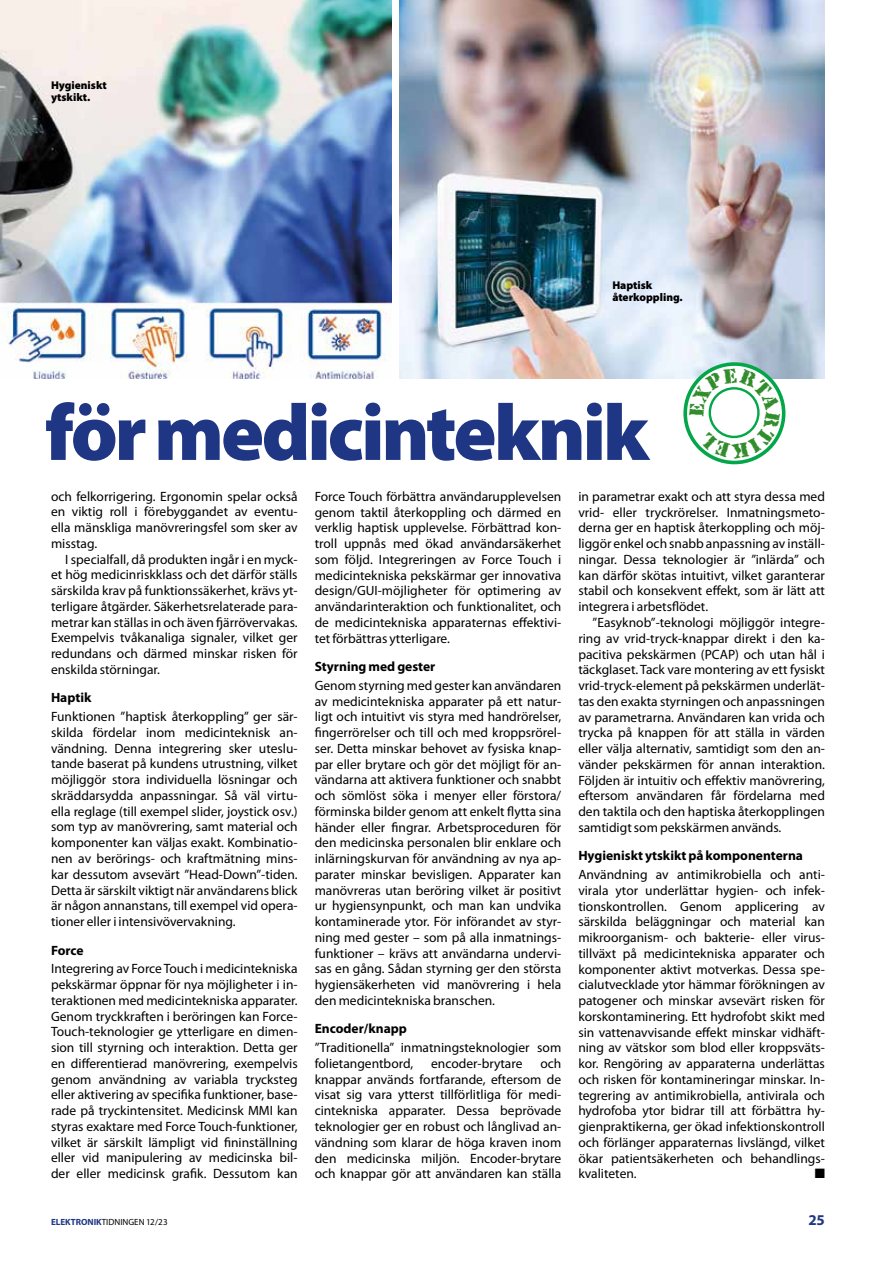
<style>
.page{position:relative;width:893px;height:1263px;background:#fff}
.page>*{position:absolute;margin:0;border:0;box-sizing:border-box;transform-origin:0 0}
.t1{font:900 80.25px "Myriad Pro";letter-spacing:-.04em;color:#1f3685}
.t2{font:700 15px "Myriad Pro";color:#1f3685}
.t3{font:13.5px/15.8px "Myriad Pro";color:#000;text-align:justify}
.t4{font:700 13.5px "Myriad Pro";color:#000}
.t5{font:13.5px "Zapf Dingbats Std";color:#000}
.t6{font:900 11.25px/12px "Myriad Pro";color:#000}
.t7{font:9px "Myriad Pro";color:#000}
.s1{font-weight:700;color:#1f3685}
</style>
<div class="page">
<img style="left:0;top:0;width:391px;height:378px">
<img style="left:400px;top:0;width:425px;height:378px">
<svg style="left:683px;top:362px;width:102px;height:102px"></svg>
<p class="t6" style="left:51px;top:80px;width:57px">Hygieniskt ytskikt.</p>
<p class="t6" style="left:612px;top:279px;width:72px">Haptisk återkoppling.</p>
<h1 class="t1" style="left:45px;top:387px;width:606px">för medicinteknik</h1>
<p class="t3" style="left:51px;top:488px;width:248px">och felkorrigering. Ergonomin spelar också en viktig roll i förebyggandet av eventu&shy;ella mänskliga manövreringsfel som sker av misstag.</p>
<p class="t3" style="left:51px;top:551px;width:248px;text-indent:14px">I specialfall, då produkten ingår i en myck&shy;et hög medicinriskklass och det därför ställs särskilda krav på funktionssäkerhet, krävs yt&shy;terligare åtgärder. Säkerhetsrelaterade para&shy;metrar kan ställas in och även fjärrövervakas.<br>Exempelvis tvåkanaliga signaler, vilket ger redundans och därmed minskar risken för enskilda störningar.</p>
<p class="t4" style="left:51px;top:689px;width:42px">Haptik</p>
<p class="t3" style="left:51px;top:708px;width:248px">Funktionen ”haptisk återkoppling” ger sär&shy;skilda fördelar inom medicinteknisk an&shy;vändning. Denna integrering sker uteslu&shy;tande baserat på kundens utrustning, vilket möjliggör stora individuella lösningar och skräddarsydda anpassningar. Så väl virtu&shy;ella reglage (till exempel slider, joystick osv.) som typ av manövrering, samt material och komponenter kan väljas exakt. Kombinatio&shy;nen av berörings- och kraftmätning mins&shy;kar dessutom avsevärt ”Head-Down”-tiden.<br>Detta är särskilt viktigt när användarens blick är någon annanstans, till exempel vid opera&shy;tioner eller i intensivövervakning.</p>
<p class="t4" style="left:51px;top:941px;width:34px">Force</p>
<p class="t3" style="left:51px;top:961px;width:248px">Integrering av Force Touch i medicintekniska pekskärmar öppnar för nya möjligheter i in&shy;teraktionen med medicintekniska apparater.<br>Genom tryckkraften i beröringen kan Force-Touch-teknologier ge ytterligare en dimen&shy;sion till styrning och interaktion. Detta ger en differentierad manövrering, exempelvis genom användning av variabla trycksteg eller aktivering av specifika funktioner, base&shy;rade på tryckintensitet. Medicinsk MMI kan styras exaktare med Force Touch-funktioner, vilket är särskilt lämpligt vid fininställning eller vid manipulering av medicinska bil&shy;der eller medicinsk grafik. Dessutom kan</p>
<p class="t3" style="left:315px;top:488px;width:248px">Force Touch förbättra användarupplevelsen genom taktil återkoppling och därmed en verklig haptisk upplevelse. Förbättrad kon&shy;troll uppnås med ökad användarsäkerhet som följd. Integreringen av Force Touch i medicintekniska pekskärmar ger innovativa design/GUI-möjligheter för optimering av användarinteraktion och funktionalitet, och de medicintekniska apparaternas effektivi&shy;tet förbättras ytterligare.</p>
<p class="t4" style="left:315px;top:658px;width:122px">Styrning med gester</p>
<p class="t3" style="left:315px;top:677px;width:248px">Genom styrning med gester kan användaren av medicintekniska apparater på ett natur&shy;ligt och intuitivt vis styra med handrörelser, fingerrörelser och till och med kroppsrörel&shy;ser. Detta minskar behovet av fysiska knap&shy;par eller brytare och gör det möjligt för an&shy;vändarna att aktivera funktioner och snabbt och sömlöst söka i menyer eller förstora/ förminska bilder genom att enkelt flytta sina händer eller fingrar. Arbetsproceduren för den medicinska personalen blir enklare och inlärningskurvan för användning av nya ap&shy;parater minskar bevisligen. Apparater kan manövreras utan beröring vilket är positivt ur hygiensynpunkt, och man kan undvika kontaminerade ytor. För införandet av styr&shy;ning med gester – som på alla inmatnings&shy;funktioner – krävs att användarna undervi&shy;sas en gång. Sådan styrning ger den största hygiensäkerheten vid manövrering i hela den medicintekniska branschen.</p>
<p class="t4" style="left:315px;top:1020px;width:94px">Encoder/knapp</p>
<p class="t3" style="left:315px;top:1039px;width:248px">”Traditionella” inmatningsteknologier som folietangentbord,</p>
<p class="t3" style="left:315px;top:1055px;width:248px;text-indent:226px">och knappar används fortfarande, eftersom de visat sig vara ytterst tillförlitliga för medi&shy;cintekniska apparater. Dessa beprövade teknologier ger en robust och långlivad an&shy;vändning som klarar de höga kraven inom den medicinska miljön. Encoder-brytare och knappar gör att användaren kan ställa</p>
<p class="t3" style="left:431px;top:1055px;width:93px">encoder-brytare</p>
<p class="t3" style="left:578px;top:488px;width:248px">in parametrar exakt och att styra dessa med vrid- eller tryckrörelser. Inmatningsmeto&shy;derna ger en haptisk återkoppling och möj&shy;liggör enkel och snabb anpassning av inställ&shy;ningar. Dessa teknologier är ”inlärda” och kan därför skötas intuitivt, vilket garanterar stabil och konsekvent effekt, som är lätt att integrera i arbetsflödet.</p>
<p class="t3" style="left:578px;top:614px;width:248px;text-indent:14px">”Easyknob”-teknologi möjliggör integre&shy;ring av vrid-tryck-knappar direkt i den ka&shy;pacitiva pekskärmen (PCAP) och utan hål i täckglaset. Tack vare montering av ett fysiskt vrid-tryck-element på pekskärmen underlät&shy;tas den exakta styrningen och anpassningen av parametrarna. Användaren kan vrida och trycka på knappen för att ställa in värden eller välja alternativ, samtidigt som den an&shy;vänder pekskärmen för annan interaktion.<br>Följden är intuitiv och effektiv manövrering, eftersom användaren får fördelarna med den taktila och den haptiska återkopplingen samtidigt som pekskärmen används.</p>
<p class="t4" style="left:578px;top:847px;width:226px">Hygieniskt ytskikt på komponenterna</p>
<p class="t3" style="left:578px;top:866px;width:248px">Användning av antimikrobiella och anti&shy;virala ytor underlättar hygien- och infek&shy;tionskontrollen. Genom applicering av särskilda beläggningar och material kan mikroorganism- och bakterie- eller virus&shy;tillväxt på medicintekniska apparater och komponenter aktivt motverkas. Dessa spe&shy;cialutvecklade ytor hämmar förökningen av patogener och minskar avsevärt risken för korskontaminering. Ett hydrofobt skikt med sin vattenavvisande effekt minskar vidhäft&shy;ning av vätskor som blod eller kroppsväts&shy;kor. Rengöring av apparaterna underlättas och risken för kontamineringar minskar. In&shy;tegrering av antimikrobiella, antivirala och hydrofoba ytor bidrar till att förbättra hy&shy;gienpraktikerna, ger ökad infektionskontroll och förlänger apparaternas livslängd, vilket ökar patientsäkerheten och behandlings&shy;kvaliteten.</p>
<p class="t5" style="left:815px;top:1167px;width:12px">■</p>
<p class="t7" style="left:51px;top:1216px;width:118px"><span class="s1">ELEKTRONIK</span>TIDNINGEN 12/23</p>
<p class="t2" style="left:808px;top:1210px;width:18px">25</p>
</div>
